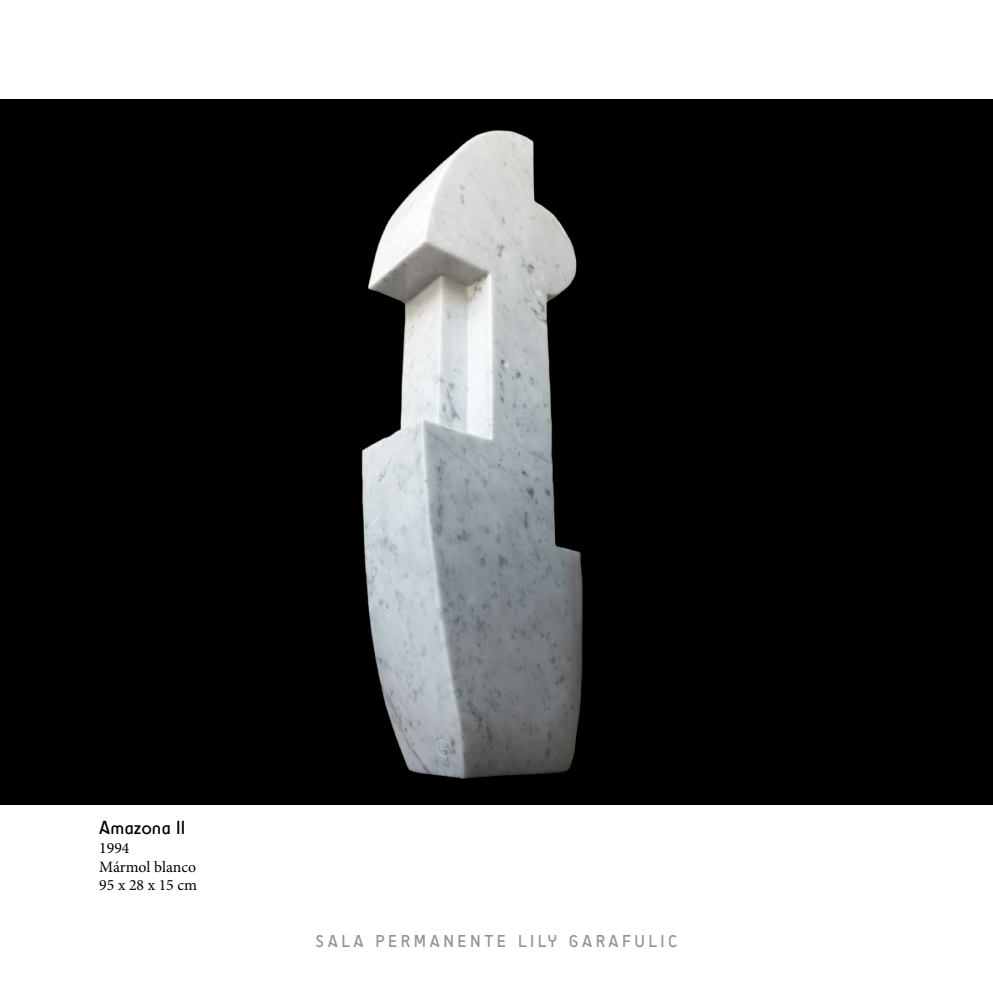
<style>
.page{position:relative;width:993px;height:993px;background:#fff}
.page>*{position:absolute;margin:0;border:0;box-sizing:border-box;transform-origin:0 0}
.t1{font:19.25px "Sci Fly Sans";color:#000}
.t2{font:17.5px "Sci Fly Sans";letter-spacing:.2em;color:#999292}
.t3{font:15.75px/18.9px "Minion Pro";color:#000}
</style>
<div class="page">
<div style="left:0;top:99px;width:992px;height:705px;background:#000"></div>
<img style="left:361px;top:130px;width:222px;height:649px">
<p class="t1" style="left:99px;top:815px;width:87px">Amazona II</p>
<p class="t3" style="left:99px;top:837px;width:99px">1994<br>Mármol blanco<br>95 x 28 x 15 cm</p>
<p class="t2" style="left:315px;top:930px;width:363px">SALA PERMANENTE LILY GARAFULIC</p>
</div>
